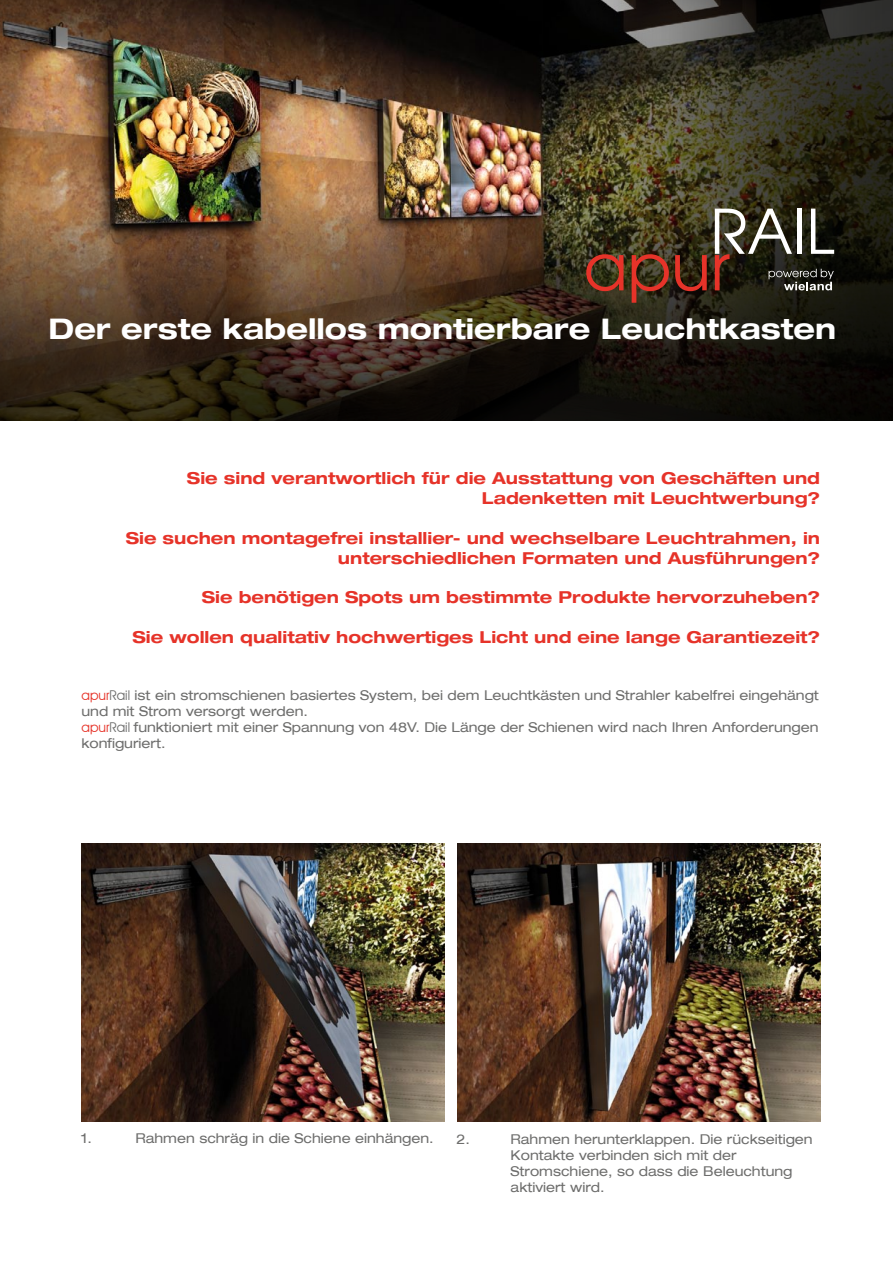
<style>
.page{position:relative;width:893px;height:1263px;background:#fff}
.page>*{position:absolute;margin:0;border:0;box-sizing:border-box;transform-origin:0 0}
.t1{font:700 expanded 28.5px "Helvetica Neue";color:#fff}
.t2{font:700 expanded 16.5px/19.8px "Helvetica Neue";color:#e63329;text-align:right}
.t3{font:expanded 13.5px/16.2px "Helvetica 53";color:#6d6d6c}
.s1{font-family:"Avant Garde IT Cby BT";font-stretch:normal;color:#e63329}
.s2{font-family:"Avant Garde IT Cby BT";font-stretch:normal}
</style>
<div class="page">
<img style="left:0;top:0;width:541px;height:203px">
<svg style="left:541px;top:0;width:352px;height:203px;background:#353221"></svg>
<svg style="left:0;top:203px;width:893px;height:217px;background:#3d2e1d"></svg>
<svg style="left:586px;top:254px;width:37px;height:37px"></svg>
<svg style="left:632px;top:254px;width:37px;height:49px;background:#6f3320"></svg>
<svg style="left:675px;top:255px;width:32px;height:36px"></svg>
<svg style="left:715px;top:209px;width:119px;height:81px;background:#4d483e"></svg>
<img style="left:82px;top:843px;width:362px;height:278px">
<img style="left:458px;top:843px;width:363px;height:278px">
<h1 class="t1" style="left:49px;top:311px;width:789px">Der erste kabellos montierbare Leuchtkasten</h1>
<p class="t2" style="left:187px;top:468px;width:635px">Sie sind verantwortlich für die Ausstattung von Geschäften und<br>Ladenketten mit Leuchtwerbung?</p>
<p class="t2" style="left:126px;top:527px;width:696px">Sie suchen montagefrei installier- und wechselbare Leuchtrahmen, in unterschiedlichen Formaten und Ausführungen?</p>
<p class="t2" style="left:202px;top:587px;width:620px">Sie benötigen Spots um bestimmte Produkte hervorzuheben?</p>
<p class="t2" style="left:132px;top:626px;width:689px">Sie wollen qualitativ hochwertiges Licht und eine lange Garantiezeit?</p>
<p class="t3" style="left:82px;top:686px;width:739px"><span class="s1">apur</span><span class="s2">Rail</span> ist ein stromschienen basiertes System, bei dem Leuchtkästen und Strahler kabelfrei eingehängt und mit Strom versorgt werden.<br><span class="s1">apur</span><span class="s2">Rail</span> funktioniert mit einer Spannung von 48V. Die Länge der Schienen wird nach Ihren Anforderungen konfiguriert.</p>
<p class="t3" style="left:82px;top:1129px;width:12px">1.</p>
<p class="t3" style="left:136px;top:1129px;width:300px">Rahmen schräg in die Schiene einhängen.</p>
<p class="t3" style="left:457px;top:1130px;width:15px">2.</p>
<p class="t3" style="left:511px;top:1130px;width:304px">Rahmen herunterklappen. Die rückseitigen<br>Kontakte verbinden sich mit der<br>Stromschiene, so dass die Beleuchtung aktiviert wird.</p>
</div>
